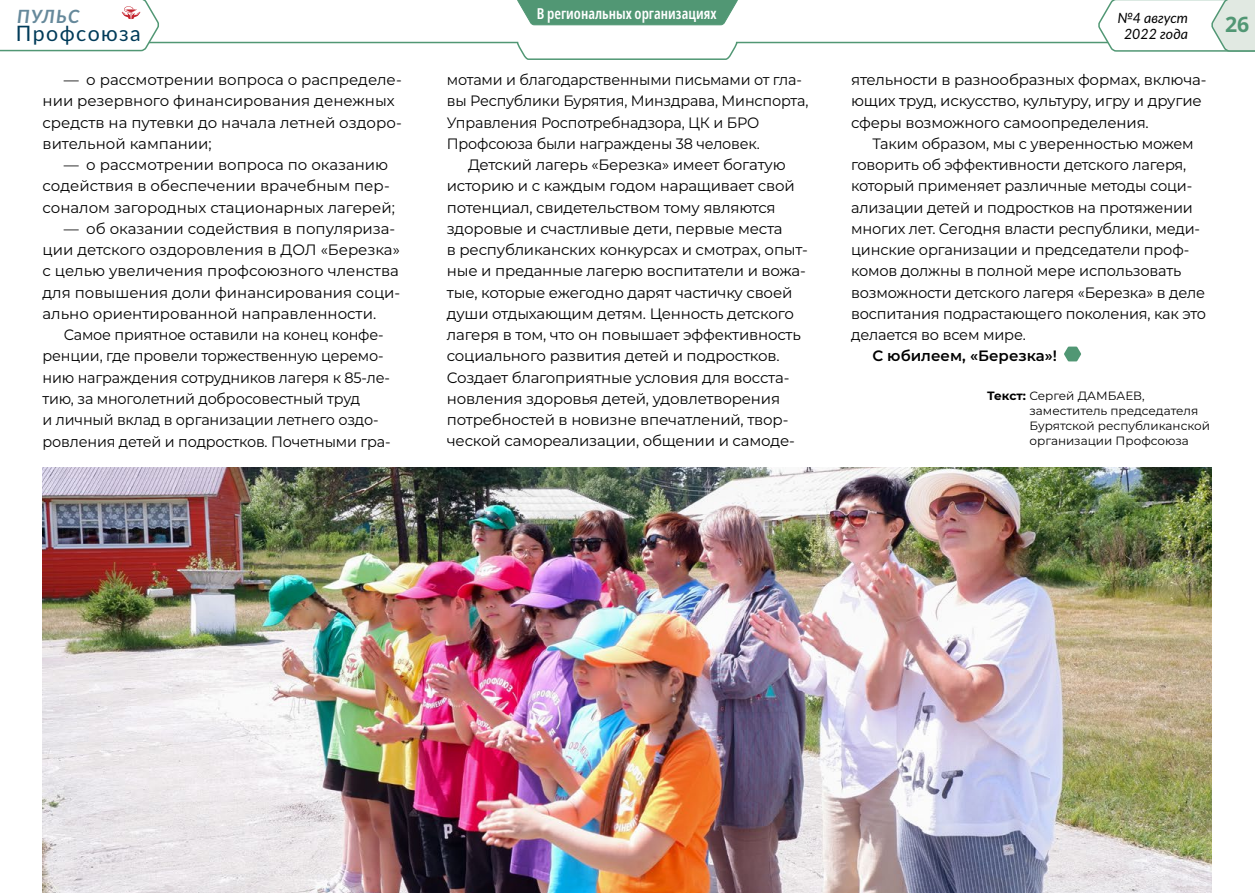
<style>
.page{position:relative;width:1255px;height:893px;background:#fff}
.page>*{position:absolute;margin:0;border:0;box-sizing:border-box;transform-origin:0 0}
.t1{font:21.3px "Lato";letter-spacing:.07em;color:#003b59}
.t2{font:700 21.3px "Noto Sans";color:#519774}
.t3{font:italic 700 18.3px "Lato";letter-spacing:.07em;color:#66899b}
.t4{font:15px/21.3px "Montserrat";letter-spacing:-.01em;color:#000}
.t5{font:15px/21.3px "Montserrat";letter-spacing:-.01em;color:#000;scale:.96 1}
.t6{font:600 extra-condensed 15px "Noto Sans";color:#fff}
.t7{font:600 15px "Montserrat";color:#000}
.t8{font:italic 14.1px/15.3px "Lato";color:#000;text-align:center}
.t9{font:12px/15px "Montserrat";color:#000}
.s1{font-weight:700}
</style>
<div class="page">
<svg style="left:1064px;top:347px;width:17px;height:14px"></svg>
<img style="left:43px;top:468px;width:1168px;height:425px">
<svg style="left:161px;top:41px;width:935px;height:19px"></svg>
<svg style="left:1096px;top:0;width:158px;height:52px"></svg>
<svg style="left:517px;top:0;width:221px;height:26px;background:#60a080"></svg>
<svg style="left:0;top:0;width:161px;height:52px"></svg>
<p class="t3" style="left:17px;top:3px;width:64px">ПУЛЬС</p>
<h1 class="t1" style="left:16px;top:18px;width:126px">Профсоюза</h1>
<p class="t4" style="left:43px;top:69px;width:361px;text-indent:21px">— о рассмотрении вопроса о распределе&shy;нии резервного финансирования денежных средств на путевки до начала летней оздоро&shy;вительной кампании;</p>
<p class="t4" style="left:43px;top:154px;width:354px;text-indent:21px">— о рассмотрении вопроса по оказанию содействия в обеспечении врачебным пер&shy;соналом загородных стационарных лагерей;</p>
<p class="t4" style="left:43px;top:217px;width:359px;text-indent:21px">— об оказании содействия в популяриза&shy;ции детского оздоровления в ДОЛ «Березка» с целью увеличения профсоюзного членства для повышения доли финансирования соци&shy;ально ориентированной направленности.</p>
<p class="t5" style="left:43px;top:324px;width:364px;text-indent:21px">Самое приятное оставили на конец конфе&shy;ренции, где провели торжественную церемо&shy;нию награждения сотрудников лагеря к 85‑ле&shy;тию, за многолетний добросовестный труд<br>и личный вклад в организации летнего оздо&shy;ровления детей и подростков. Почетными гра-</p>
<p class="t6" style="left:537px;top:3px;width:181px">В региональных организациях</p>
<p class="t5" style="left:447px;top:69px;width:371px">мотами и благодарственными письмами от гла-</p>
<p class="t5" style="left:447px;top:90px;width:378px">вы Республики Бурятия, Минздрава, Минспорта,</p>
<p class="t5" style="left:447px;top:111px;width:327px">Управления Роспотребнадзора, ЦК и БРО</p>
<p class="t5" style="left:447px;top:132px;width:327px">Профсоюза были награждены 38 человек.</p>
<p class="t4" style="left:468px;top:154px;width:319px">Детский лагерь «Березка» имеет богатую</p>
<p class="t4" style="left:447px;top:175px;width:349px">историю и с каждым годом наращивает свой</p>
<p class="t4" style="left:447px;top:196px;width:330px">потенциал, свидетельством тому являются</p>
<p class="t4" style="left:447px;top:217px;width:337px">здоровые и счастливые дети, первые места</p>
<p class="t4" style="left:447px;top:239px;width:362px">в республиканских конкурсах и смотрах, опыт-</p>
<p class="t4" style="left:447px;top:260px;width:360px">ные и преданные лагерю воспитатели и вожа-</p>
<p class="t4" style="left:447px;top:281px;width:347px">тые, которые ежегодно дарят частичку своей</p>
<p class="t4" style="left:447px;top:302px;width:349px">души отдыхающим детям. Ценность детского</p>
<p class="t4" style="left:447px;top:324px;width:355px">лагеря в том, что он повышает эффективность</p>
<p class="t4" style="left:447px;top:345px;width:334px">социального развития детей и подростков.</p>
<p class="t4" style="left:447px;top:366px;width:344px">Создает благоприятные условия для восста-</p>
<p class="t4" style="left:447px;top:387px;width:335px">новления здоровья детей, удовлетворения</p>
<p class="t4" style="left:447px;top:409px;width:343px">потребностей в новизне впечатлений, твор-</p>
<p class="t4" style="left:447px;top:430px;width:349px">ческой самореализации, общении и самоде-</p>
<p class="t8" style="left:1117px;top:10px;width:72px">№4 август<br>2022 года</p>
<h1 class="t2" style="left:1225px;top:12px;width:26px">26</h1>
<p class="t4" style="left:851px;top:68px;width:357px">ятельности в разнообразных формах, включа&shy;ющих труд, искусство, культуру, игру и другие сферы возможного самоопределения.</p>
<p class="t4" style="left:851px;top:132px;width:356px;text-indent:21px">Таким образом, мы с уверенностью можем говорить об эффективности детского лагеря, который применяет различные методы соци&shy;ализации детей и подростков на протяжении многих лет. Сегодня власти республики, меди&shy;цинские организации и председатели проф&shy;комов должны в полной мере использовать возможности детского лагеря «Березка» в деле воспитания подрастающего поколения, как это делается во всем мире.</p>
<p class="t7" style="left:872px;top:345px;width:186px">С юбилеем, «Березка»!</p>
<p class="t9" style="left:1029px;top:388px;width:182px;text-indent:-42px"><span class="s1">Текст:</span> Сергей ДАМБАЕВ, заместитель председателя<br>Бурятской республиканской организации Профсоюза</p>
</div>
